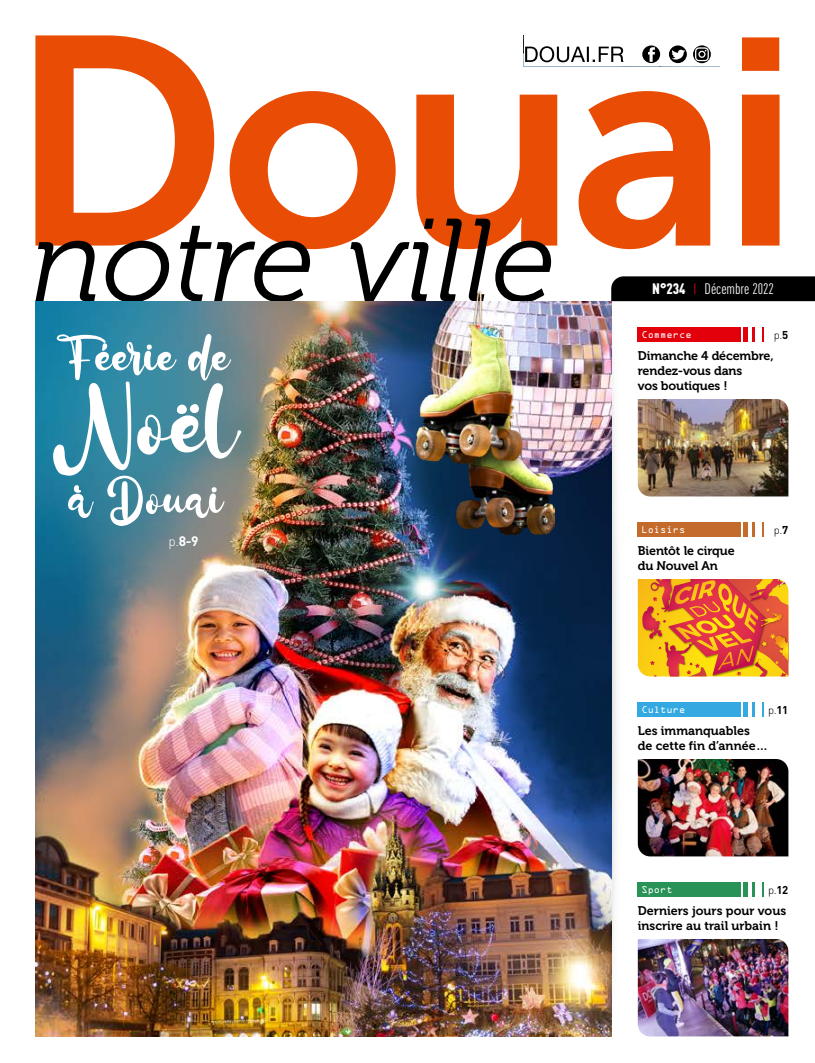
<style>
.page{position:relative;width:815px;height:1063px;background:#fff}
.page>*{position:absolute;margin:0;border:0;box-sizing:border-box;transform-origin:0 0}
.t1{font:138.12px "Rachell Gold";color:#fff}
.t2{font:69px "Rachell Gold";color:#fff}
.t3{font:condensed 15px "DIN Pro";color:#fff}
.t4{font:700 13.62px "DIN Pro";color:#fff}
.t5{font:12.5px/15px "Museo 700";letter-spacing:-.01em;color:#000}
.t6{font:300 11.25px "DIN Pro";color:#000}
.t7{font:8.75px "OCRA Alternate";color:#fff}
.s1{font-weight:300}
.s2{font-weight:900}
.s3{color:#e3000b}
.s4{font-weight:700}
</style>
<div class="page">
<svg style="left:35px;top:35px;width:745px;height:214px"></svg>
<div style="left:611px;top:276px;width:204px;height:25px;background:#000"></div>
<svg style="left:524px;top:36px;width:195px;height:30px"></svg>
<img style="left:611px;top:299px;width:20px;height:727px">
<svg style="left:35px;top:219px;width:516px;height:82px"></svg>
<img style="left:638px;top:939px;width:150px;height:97px">
<div style="left:638px;top:883px;width:103px;height:14px;background:#299257"></div>
<div style="left:743px;top:883px;width:5px;height:14px;background:#299257"></div>
<svg style="left:753px;top:883px;width:2px;height:14px"></svg>
<svg style="left:762px;top:883px;width:2px;height:14px"></svg>
<img style="left:638px;top:759px;width:150px;height:97px">
<div style="left:638px;top:703px;width:103px;height:14px;background:#34a9e1"></div>
<div style="left:743px;top:703px;width:5px;height:14px;background:#34a9e1"></div>
<svg style="left:753px;top:703px;width:2px;height:14px"></svg>
<svg style="left:762px;top:703px;width:2px;height:14px"></svg>
<div style="left:638px;top:523px;width:103px;height:14px;background:#c46b2c"></div>
<div style="left:743px;top:523px;width:5px;height:14px;background:#c46b2c"></div>
<svg style="left:753px;top:523px;width:2px;height:14px"></svg>
<svg style="left:762px;top:523px;width:2px;height:14px"></svg>
<svg style="left:638px;top:579px;width:150px;height:97px;background:#e67c2d"></svg>
<img style="left:35px;top:301px;width:576px;height:735px">
<img style="left:416px;top:291px;width:139px;height:243px">
<img style="left:638px;top:399px;width:150px;height:97px">
<div style="left:638px;top:328px;width:103px;height:14px;background:#e3000b"></div>
<div style="left:743px;top:328px;width:5px;height:14px;background:#e3000b"></div>
<svg style="left:753px;top:328px;width:2px;height:14px"></svg>
<svg style="left:762px;top:328px;width:2px;height:14px"></svg>
<h2 class="t2" style="left:57px;top:331px;width:176px">Féerie de</h2>
<h1 class="t1" style="left:53px;top:373px;width:190px">Noël</h1>
<h2 class="t2" style="left:71px;top:473px;width:155px">à Douai</h2>
<p class="t4" style="left:168px;top:530px;width:32px"><span class="s1">p.</span>8-9</p>
<p class="t3" style="left:652px;top:278px;width:123px"><span class="s2">N°234</span> <span class="s3">I</span> Décembre 2022</p>
<p class="t7" style="left:641px;top:331px;width:52px">Commerce</p>
<p class="t6" style="left:774px;top:326px;width:16px">p.<span class="s4">5</span></p>
<p class="t5" style="left:638px;top:349px;width:137px">Dimanche 4 décembre, rendez-vous dans<br>vos boutiques !</p>
<p class="t7" style="left:641px;top:526px;width:46px">Loisirs</p>
<p class="t5" style="left:638px;top:543px;width:98px">Bientôt le cirque du Nouvel An</p>
<p class="t6" style="left:774px;top:521px;width:16px">p.<span class="s4">7</span></p>
<p class="t7" style="left:641px;top:706px;width:46px">Culture</p>
<p class="t6" style="left:768px;top:701px;width:22px">p.<span class="s4">11</span></p>
<p class="t5" style="left:638px;top:723px;width:132px">Les immanquables<br>de cette fin d’année…</p>
<p class="t6" style="left:768px;top:881px;width:22px">p.<span class="s4">12</span></p>
<p class="t5" style="left:638px;top:903px;width:150px">Derniers jours pour vous inscrire au trail urbain !</p>
<p class="t7" style="left:641px;top:886px;width:33px">Sport</p>
</div>
